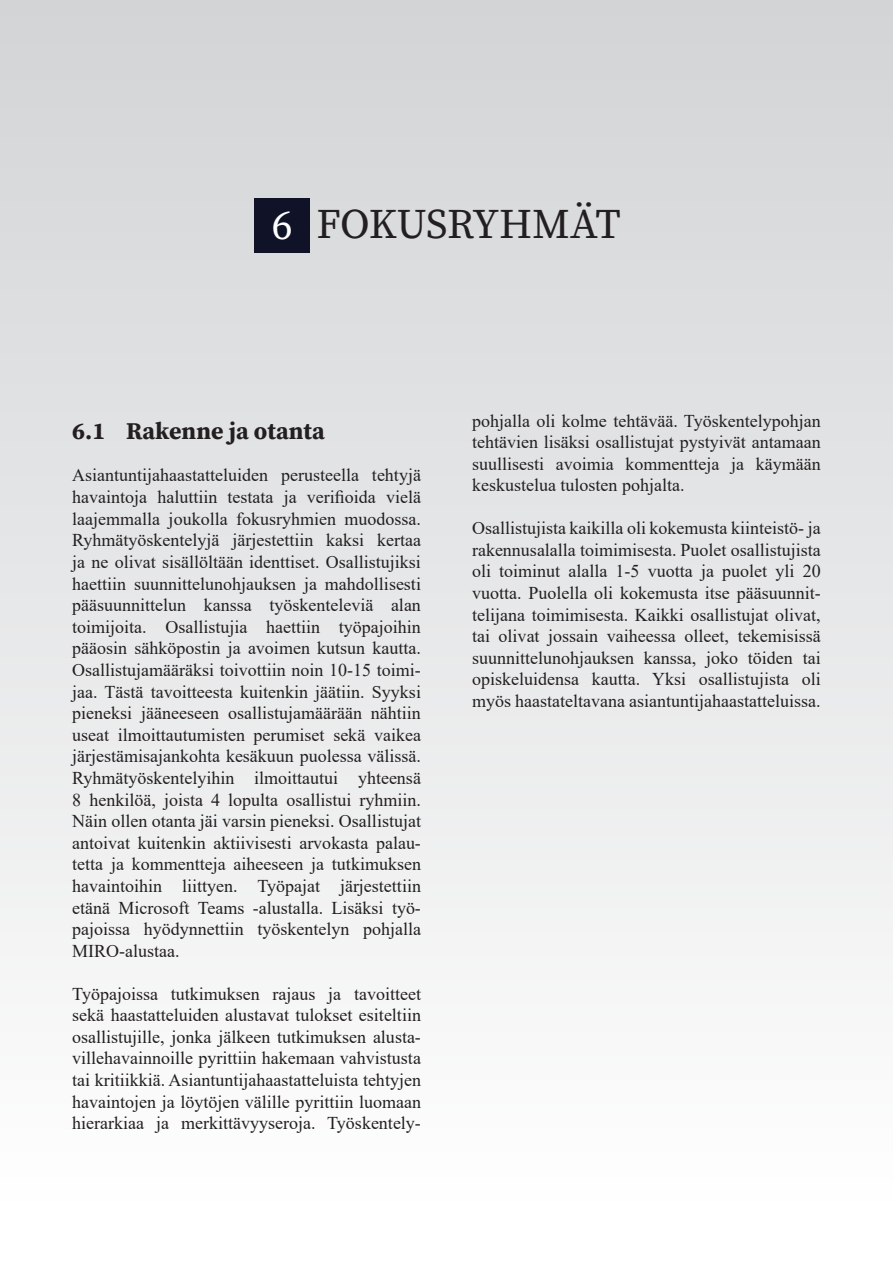
<style>
.page{position:relative;width:893px;height:1263px;background:#fff}
.page>*{position:absolute;margin:0;border:0;box-sizing:border-box;transform-origin:0 0}
.t1{font:42px "Source Serif Variable";letter-spacing:-.01em;color:#231f20}
.t2{font:24px "Source Serif Variable Roman 2";color:#231f20}
.t3{font:18px/21.6px "Times New Roman";color:#231f20;text-align:justify}
.s1{color:#fff}
.s2{font-family:"Times New Roman PSMT2"}
</style>
<div class="page">
<div style="left:0;top:0;width:893px;height:1263px;background:linear-gradient(to bottom,#d2d3d5,#fff)"></div>
<div style="left:255px;top:198px;width:55px;height:54px;background:#101227"></div>
<p class="t1" style="left:272px;top:196px;width:350px"><span class="s1">6</span>. FOKUSRYHMÄT</p>
<p class="t2" style="left:72px;top:415px;width:254px">6.1 Rakenne ja otanta</p>
<p class="t3" style="left:72px;top:464px;width:350px">Asiantuntijahaastatteluiden perusteella tehtyjä <span class="s2">havaintoja haluttiin testata ja verifioida vielä </span>laajemmalla joukolla fokusryhmien muodossa.<br>Ryhmätyöskentelyjä järjestettiin kaksi kertaa ja ne olivat sisällöltään identtiset. Osallistujiksi haettiin suunnittelunohjauksen ja mahdollisesti pääsuunnittelun kanssa työskenteleviä alan toimijoita. Osallistujia haettiin työpajoihin pääosin sähköpostin ja avoimen kutsun kautta.<br>Osallistujamääräksi toivottiin noin 10-15 toimi&shy;jaa. Tästä tavoitteesta kuitenkin jäätiin. Syyksi pieneksi jääneeseen osallistujamäärään nähtiin useat ilmoittautumisten perumiset sekä vaikea järjestämisajankohta kesäkuun puolessa välissä.<br>Ryhmätyöskentelyihin ilmoittautui yhteensä 8 henkilöä, joista 4 lopulta osallistui ryhmiin.<br>Näin ollen otanta jäi varsin pieneksi. Osallistujat antoivat kuitenkin aktiivisesti arvokasta palau&shy;tetta ja kommentteja aiheeseen ja tutkimuksen havaintoihin liittyen. Työpajat järjestettiin etänä Microsoft Teams -alustalla. Lisäksi työ&shy;pajoissa hyödynnettiin työskentelyn pohjalla MIRO-alustaa.</p>
<p class="t3" style="left:72px;top:982px;width:350px">Työpajoissa tutkimuksen rajaus ja tavoitteet sekä haastatteluiden alustavat tulokset esiteltiin osallistujille, jonka jälkeen tutkimuksen alusta&shy;villehavainnoille pyrittiin hakemaan vahvistusta tai kritiikkiä. Asiantuntijahaastatteluista tehtyjen havaintojen ja löytöjen välille pyrittiin luomaan hierarkiaa ja merkittävyyseroja. Työskentely-</p>
<p class="t3" style="left:472px;top:409px;width:350px">pohjalla oli kolme tehtävää. Työskentelypohjan tehtävien lisäksi osallistujat pystyivät antamaan suullisesti avoimia kommentteja ja käymään keskustelua tulosten pohjalta.</p>
<p class="t3" style="left:472px;top:517px;width:350px">Osallistujista kaikilla oli kokemusta kiinteistö- ja rakennusalalla toimimisesta. Puolet osallistujista oli toiminut alalla 1-5 vuotta ja puolet yli 20 vuotta. Puolella oli kokemusta itse pääsuunnit&shy;telijana toimimisesta. Kaikki osallistujat olivat, tai olivat jossain vaiheessa olleet, tekemisissä suunnittelunohjauksen kanssa, joko töiden tai opiskeluidensa kautta. Yksi osallistujista oli myös haastateltavana asiantuntijahaastatteluissa.</p>
</div>
